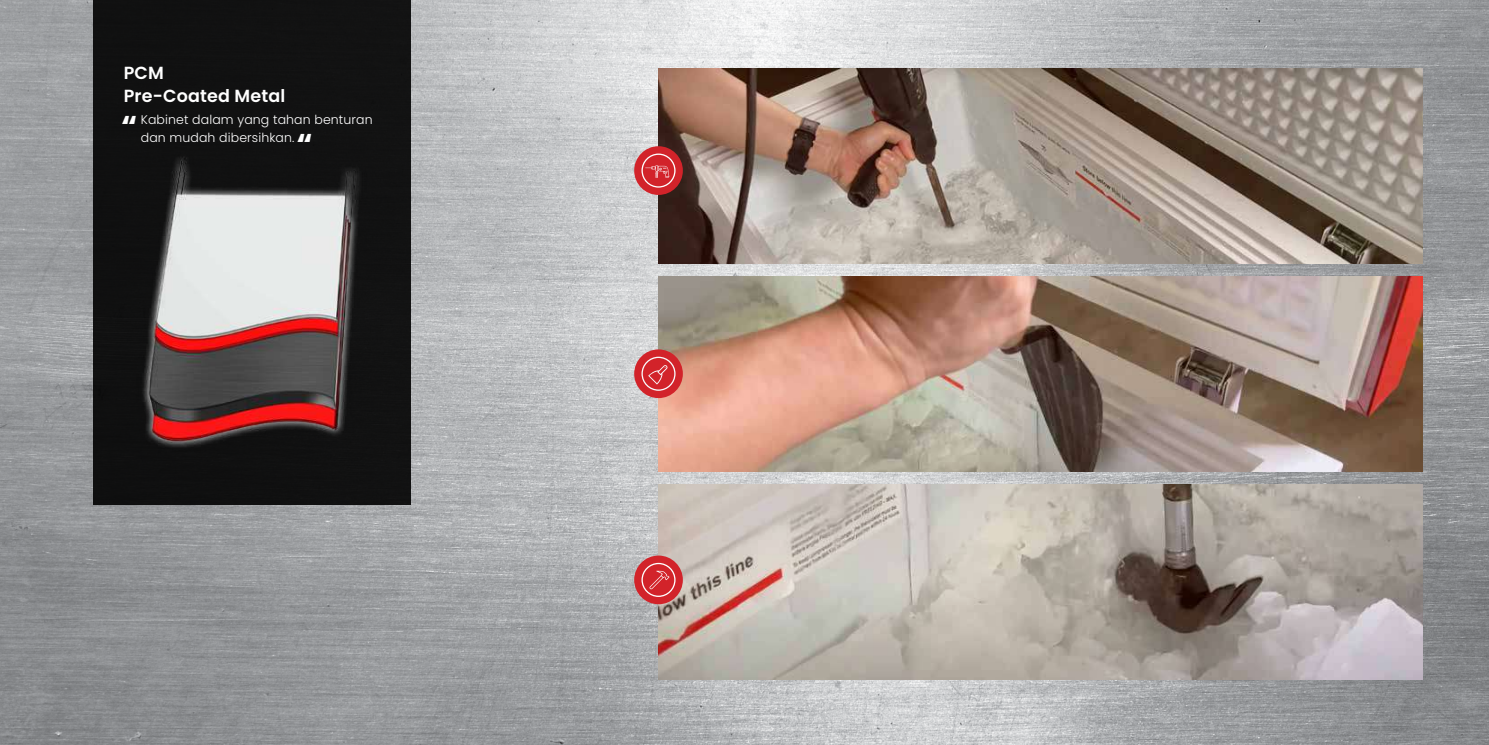
<style>
.page{position:relative;width:1489px;height:745px;background:#fff}
.page>*{position:absolute;margin:0;border:0;box-sizing:border-box;transform-origin:0 0}
.t1{font:700 30px "Poppins";color:#fff}
.t2{font:600 17.5px/22.5px "Poppins";letter-spacing:.01em;color:#fff}
.t3{font:300 12.5px/17.5px "Poppins";letter-spacing:.01em;color:#fff}
</style>
<div class="page">
<img style="left:0;top:0;width:1488px;height:744px">
<img style="left:658px;top:68px;width:764px;height:195px">
<img style="left:658px;top:276px;width:764px;height:195px">
<img style="left:658px;top:484px;width:764px;height:195px">
<div style="left:94px;top:0;width:317px;height:504px;background:#111"></div>
<div style="left:634px;top:555px;width:48px;height:49px;background:#d2232a;border-radius:50%"></div>
<svg style="left:641px;top:562px;width:34px;height:34px"></svg>
<div style="left:634px;top:349px;width:48px;height:49px;background:#d2232a;border-radius:50%"></div>
<svg style="left:641px;top:356px;width:34px;height:34px"></svg>
<div style="left:634px;top:146px;width:48px;height:49px;background:#d2232a;border-radius:50%"></div>
<svg style="left:641px;top:153px;width:34px;height:34px"></svg>
<img style="left:86px;top:136px;width:330px;height:329px">
<h2 class="t2" style="left:124px;top:62px;width:163px">PCM<br>Pre-Coated Metal</h2>
<h1 class="t1" style="left:121px;top:109px;width:18px">“</h1>
<p class="t3" style="left:141px;top:111px;width:233px">Kabinet dalam yang tahan benturan dan mudah dibersihkan.</p>
<h1 class="t1" style="left:296px;top:127px;width:18px">“</h1>
</div>
